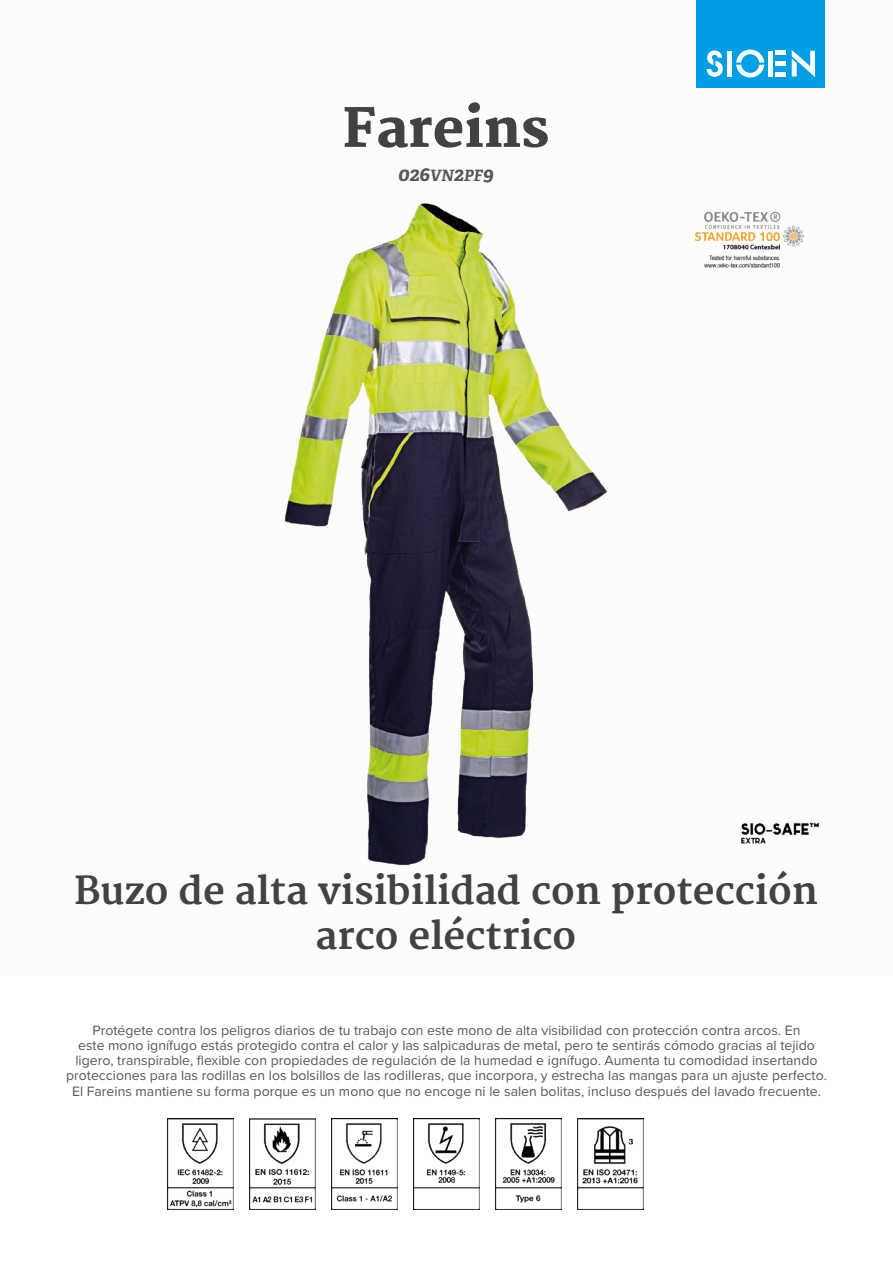
<style>
.page{position:relative;width:893px;height:1263px;background:#fff}
.page>*{position:absolute;margin:0;border:0;box-sizing:border-box;transform-origin:0 0}
.t1{font:800 52.5px "Merriweather";color:#424243}
.t2{font:700 37.5px/45px "Merriweather";color:#424243;text-align:center}
.t3{font:italic 700 19.5px "Adelle PE";color:#575756}
.t4{font:14.1px/15.3px "Proxima Nova";color:#575756;text-align:center}
.s1{font-size:15.6px}
</style>
<div class="page">
<div style="left:697px;top:0;width:128px;height:88px;background:#009fe3"></div>
<svg style="left:707px;top:50px;width:16px;height:27px"></svg>
<svg style="left:736px;top:50px;width:28px;height:28px"></svg>
<div style="left:727px;top:51px;width:5px;height:26px;background:#fff"></div>
<div style="left:768px;top:51px;width:5px;height:26px;background:#fff"></div>
<div style="left:775px;top:72px;width:11px;height:5px;background:#fff"></div>
<div style="left:775px;top:61px;width:11px;height:5px;background:#fff"></div>
<hr style="left:775px;top:51px;width:11px;height:4px;background:#fff">
<svg style="left:792px;top:50px;width:23px;height:27px"></svg>
<img style="left:741px;top:822px;width:79px;height:22px">
<img style="left:695px;top:211px;width:109px;height:57px">
<img style="left:167px;top:1118px;width:66px;height:92px">
<img style="left:249px;top:1118px;width:66px;height:92px">
<img style="left:331px;top:1118px;width:66px;height:92px">
<img style="left:413px;top:1118px;width:67px;height:92px">
<img style="left:495px;top:1118px;width:67px;height:92px">
<img style="left:577px;top:1118px;width:67px;height:92px">
<img style="left:284px;top:203px;width:324px;height:663px">
<h1 class="t1" style="left:343px;top:98px;width:208px">Fareins</h1>
<h3 class="t3" style="left:398px;top:160px;width:97px">026<span class="s1">VN</span>2<span class="s1">PF</span>9</h3>
<h2 class="t2" style="left:74px;top:869px;width:745px">Buzo de alta visibilidad con protección arco eléctrico</h2>
<p class="t4" style="left:66px;top:1022px;width:762px">Protégete contra los peligros diarios de tu trabajo con este mono de alta visibilidad con protección contra arcos. En<br>este mono ignífugo estás protegido contra el calor y las salpicaduras de metal, pero te sentirás cómodo gracias al tejido ligero, transpirable, flexible con propiedades de regulación de la humedad e ignífugo. Aumenta tu comodidad insertando protecciones para las rodillas en los bolsillos de las rodilleras, que incorpora, y estrecha las mangas para un ajuste perfecto.<br>El Fareins mantiene su forma porque es un mono que no encoge ni le salen bolitas, incluso después del lavado frecuente.</p>
</div>
